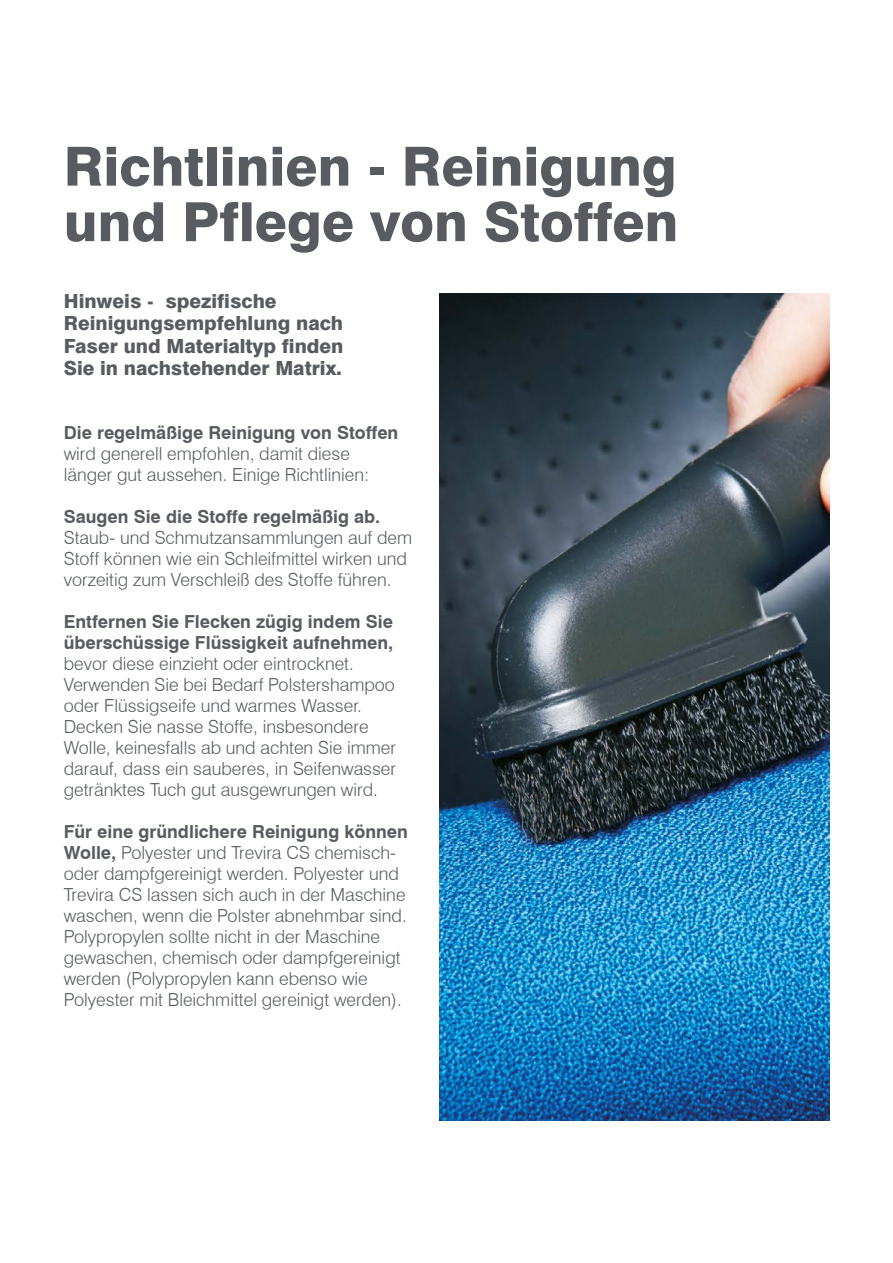
<style>
.page{position:relative;width:893px;height:1263px;background:#fff}
.page>*{position:absolute;margin:0;border:0;box-sizing:border-box;transform-origin:0 0}
.t1{font:800 54px/55.5px "Swiss 721 BT";color:#585c61}
.t2{font:800 19.5px/22.5px "Swiss 721 BT";color:#585c61}
.t3{font:300 18px/21px "Swiss 721 BT";color:#585c61}
.t4{font:700 18px/21px "Swiss 721 BT";color:#585c61}
.s1{font-weight:700}
</style>
<div class="page">
<img style="left:439px;top:293px;width:390px;height:827px">
<h1 class="t1" style="left:64px;top:138px;width:616px">Richtlinien - Reinigung und Pflege von Stoffen</h1>
<p class="t2" style="left:64px;top:289px;width:281px">Hinweis - spezifische<br>Reinigungsempfehlung nach<br>Faser und Materialtyp finden<br>Sie in nachstehender Matrix.</p>
<p class="t4" style="left:64px;top:421px;width:336px">Die regelmäßige Reinigung von Stoffen</p>
<p class="t3" style="left:64px;top:442px;width:307px">wird generell empfohlen, damit diese länger gut aussehen. Einige Richtlinien:</p>
<p class="t4" style="left:64px;top:505px;width:318px">Saugen Sie die Stoffe regelmäßig ab.</p>
<p class="t3" style="left:64px;top:526px;width:350px">Staub- und Schmutzansammlungen auf dem<br>Stoff können wie ein Schleifmittel wirken und vorzeitig zum Verschleiß des Stoffe führen.</p>
<p class="t4" style="left:64px;top:610px;width:331px">Entfernen Sie Flecken zügig indem Sie überschüssige Flüssigkeit aufnehmen,</p>
<p class="t3" style="left:64px;top:653px;width:334px">bevor diese einzieht oder eintrocknet.<br>Verwenden Sie bei Bedarf Polstershampoo oder Flüssigseife und warmes Wasser.<br>Decken Sie nasse Stoffe, insbesondere Wolle, keinesfalls ab und achten Sie immer darauf, dass ein sauberes, in Seifenwasser getränktes Tuch gut ausgewrungen wird.</p>
<p class="t3" style="left:64px;top:821px;width:346px"><span class="s1">Für eine gründlichere Reinigung können Wolle,</span> Polyester und Trevira CS chemisch&shy;oder dampfgereinigt werden. Polyester und Trevira CS lassen sich auch in der Maschine waschen, wenn die Polster abnehmbar sind.<br>Polypropylen sollte nicht in der Maschine gewaschen, chemisch oder dampfgereinigt werden (Polypropylen kann ebenso wie Polyester mit Bleichmittel gereinigt werden).</p>
</div>
